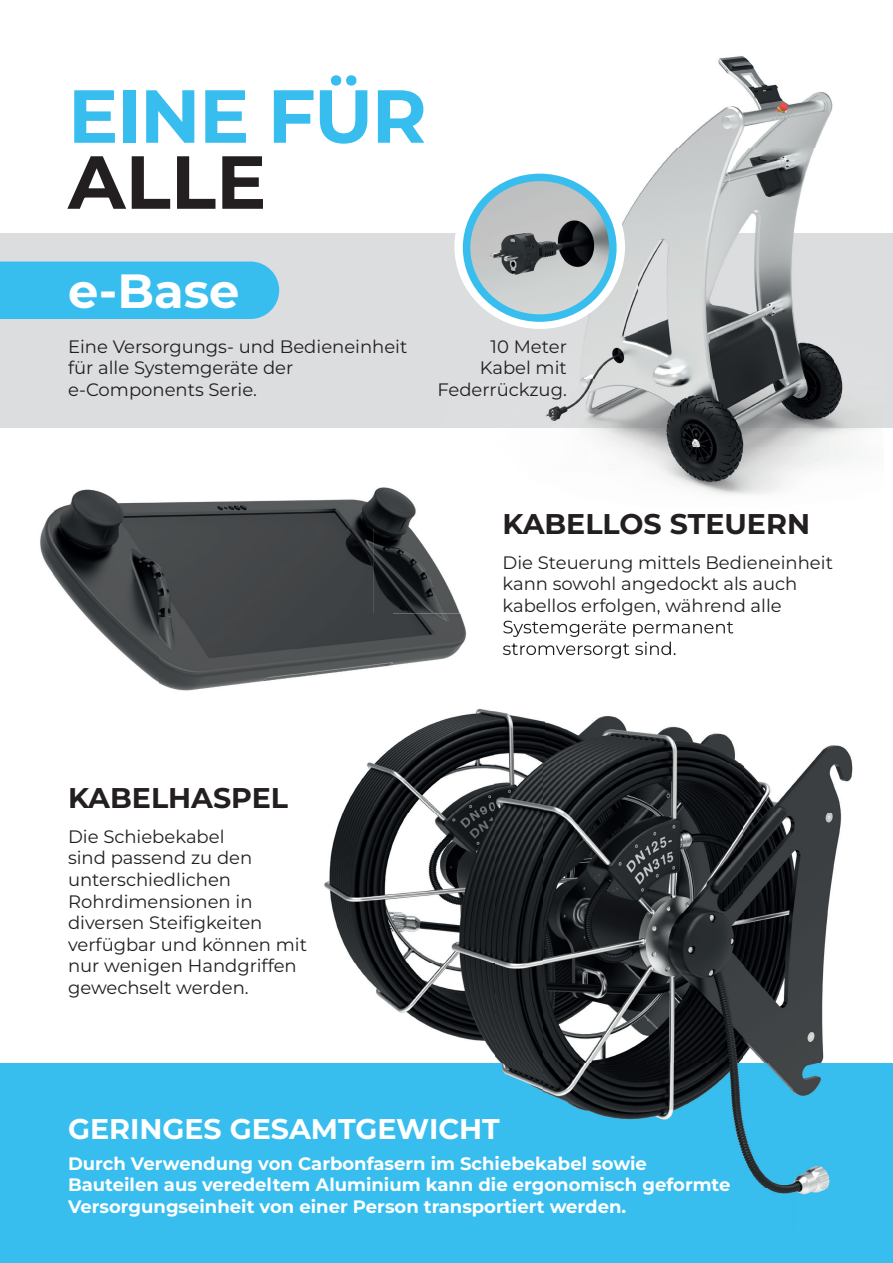
<style>
.page{position:relative;width:893px;height:1263px;background:#fff}
.page>*{position:absolute;margin:0;border:0;box-sizing:border-box;transform-origin:0 0}
.t1{font:700 75px "Montserrat";letter-spacing:-.02em;color:#37beef}
.t2{font:700 75px "Montserrat";color:#231f20}
.t3{font:700 48px "Montserrat";color:#fff}
.t4{font:700 28.5px "Montserrat";color:#231f20}
.t5{font:700 28.5px "Montserrat";color:#fff}
.t6{font:18px/21.6px "Montserrat";color:#231f20}
.t7{font:700 18px/21.6px "Montserrat";color:#fff}
</style>
<div class="page">
<div style="left:0;top:1063px;width:893px;height:200px;background:#37beef"></div>
<div style="left:0;top:234px;width:893px;height:194px;background:#dcdddf"></div>
<div style="left:0;top:262px;width:279px;height:57px;background:#37beef"></div>
<img style="left:443px;top:56px;width:440px;height:392px">
<img style="left:618px;top:448px;width:235px;height:47px">
<img style="left:53px;top:487px;width:363px;height:42px">
<img style="left:40px;top:512px;width:13px;height:62px">
<img style="left:373px;top:529px;width:87px;height:84px">
<div style="left:160px;top:529px;width:213px;height:91px;background:#444648"></div>
<img style="left:53px;top:529px;width:107px;height:155px">
<img style="left:160px;top:620px;width:135px;height:71px">
<img style="left:443px;top:437px;width:144px;height:110px">
<img style="left:544px;top:615px;width:199px;height:448px">
<img style="left:743px;top:745px;width:110px;height:318px">
<img style="left:324px;top:711px;width:220px;height:352px">
<img style="left:501px;top:1063px;width:329px;height:132px">
<img style="left:295px;top:613px;width:292px;height:98px">
<img style="left:504px;top:613px;width:155px;height:2px">
<img style="left:587px;top:620px;width:147px;height:17px">
<img style="left:503px;top:620px;width:84px;height:17px">
<img style="left:587px;top:642px;width:89px;height:16px">
<img style="left:503px;top:642px;width:84px;height:16px">
<div style="left:454px;top:164px;width:171px;height:165px;border:9px solid #fff;border-radius:50%"></div>
<img style="left:467px;top:177px;width:146px;height:141px">
<div style="left:463px;top:174px;width:154px;height:148px;border:8px solid #37beef;border-radius:50%"></div>
<h1 class="t1" style="left:68px;top:66px;width:360px">EINE FÜR</h1>
<h1 class="t2" style="left:68px;top:132px;width:200px">ALLE</h1>
<h2 class="t3" style="left:68px;top:259px;width:173px">e-Base</h2>
<p class="t6" style="left:68px;top:335px;width:341px">Eine Versorgungs- und Bedieneinheit für alle Systemgeräte der e-Components Serie.</p>
<p class="t6" style="left:437px;top:335px;width:131px;text-align:right">10 Meter<br>Kabel mit<br>Federrückzug.</p>
<h3 class="t4" style="left:502px;top:505px;width:309px">KABELLOS STEUERN</h3>
<p class="t6" style="left:502px;top:551px;width:332px">Die Steuerung mittels Bedieneinheit kann sowohl angedockt als auch kabellos erfolgen, während alle</p>
<h3 class="t4" style="left:68px;top:779px;width:222px">KABELHASPEL</h3>
<p class="t6" style="left:68px;top:825px;width:241px">Die Schiebekabel<br>sind passend zu den unterschiedlichen<br>Rohrdimensionen in diversen Steifigkeiten verfügbar und können mit nur wenigen Handgriffen gewechselt werden.</p>
<h3 class="t5" style="left:68px;top:1110px;width:433px">GERINGES GESAMTGEWICHT</h3>
<p class="t7" style="left:68px;top:1152px;width:664px">Durch Verwendung von Carbonfasern im Schiebekabel sowie<br>Bauteilen aus veredeltem Aluminium kann die ergonomisch geformte<br>Versorgungseinheit von einer Person transportiert werden.</p>
</div>
